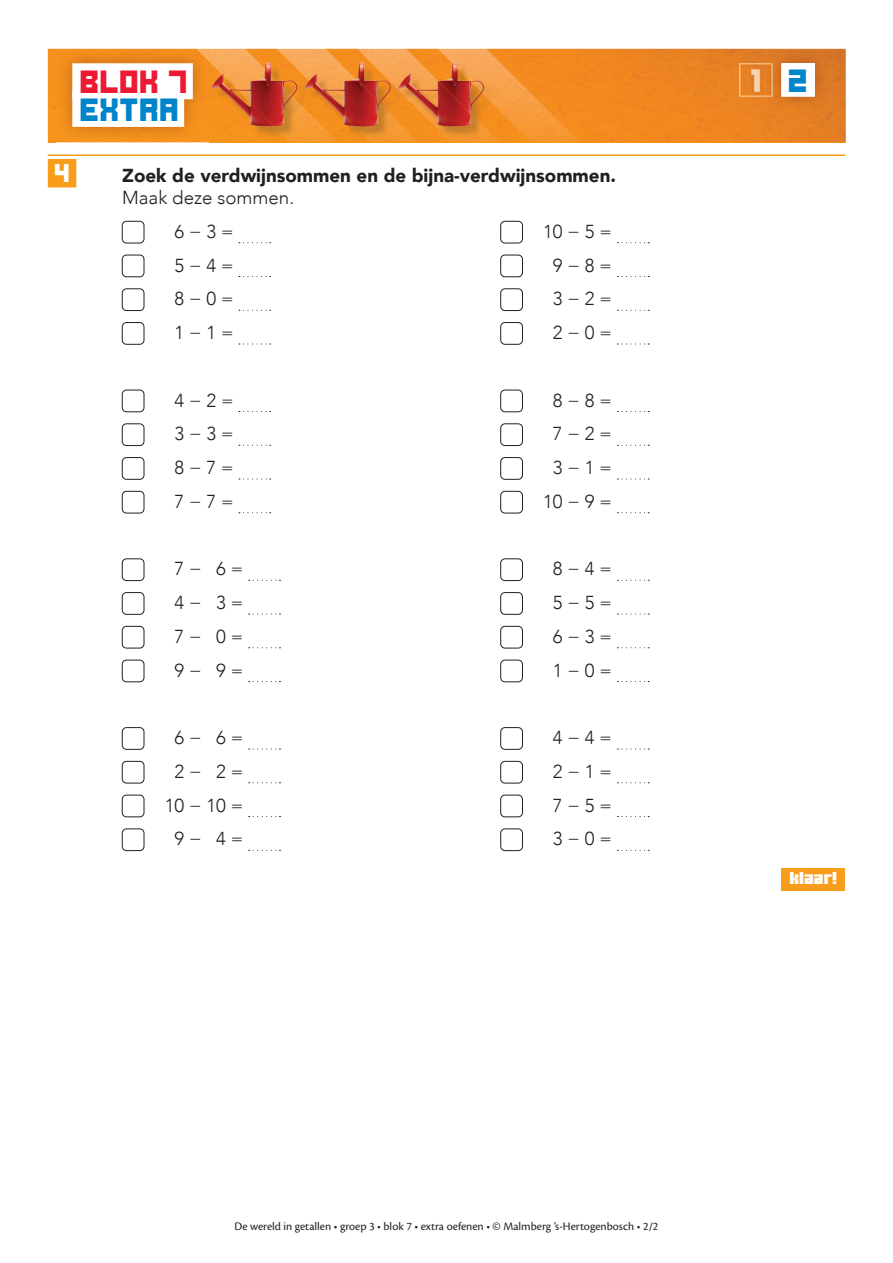
<style>
.page{position:relative;width:893px;height:1263px;background:#fff}
.page>*{position:absolute;margin:0;border:0;box-sizing:border-box;transform-origin:0 0}
.t1{font:22.5px "Ode to Idle Gaming";letter-spacing:.01em;color:#0084ca}
.t2{font:22.5px "Ode to Idle Gaming";color:#ed1a33}
.t3{font:300 18.75px/33.8px "Avenir";color:#231f20;text-align:center}
.t4{font:900 18.75px "Avenir";color:#231f20}
.t5{font:18px "Ode to Idle Gaming";color:#fff}
.t6{font:12.3px "Minercraftory";letter-spacing:.01em;color:#fff}
.t7{font:12px "Cronos Pro";color:#231f20}
</style>
<div class="page">
<img style="left:760px;top:49px;width:85px;height:93px">
<img style="left:48px;top:49px;width:712px;height:93px">
<img style="left:56px;top:48px;width:153px;height:95px">
<img style="left:56px;top:49px;width:153px;height:1px">
<svg style="left:196px;top:49px;width:13px;height:12px"></svg>
<div style="left:72px;top:63px;width:121px;height:36px;background:#fff"></div>
<div style="left:72px;top:91px;width:112px;height:36px;background:#fff"></div>
<img style="left:739px;top:63px;width:26px;height:34px">
<img style="left:751px;top:69px;width:9px;height:23px">
<img style="left:765px;top:49px;width:66px;height:62px">
<div style="left:782px;top:64px;width:32px;height:32px;background:#fff"></div>
<div style="left:781px;top:63px;width:34px;height:34px;border:1px solid #fff"></div>
<div style="left:781px;top:868px;width:64px;height:22px;background:#f89c1c"></div>
<hr style="left:48px;top:154px;width:797px;height:2px;background:#f89c1c">
<div style="left:48px;top:159px;width:28px;height:28px;background:#f89c1c"></div>
<div style="left:122px;top:221px;width:22px;height:22px;border:1px solid #231f20;border-radius:4px"></div>
<svg style="left:239px;top:242px;width:32px;height:1px"></svg>
<div style="left:122px;top:255px;width:22px;height:22px;border:1px solid #231f20;border-radius:4px"></div>
<svg style="left:239px;top:276px;width:32px;height:1px"></svg>
<div style="left:122px;top:288px;width:22px;height:23px;border:1px solid #231f20;border-radius:4px"></div>
<svg style="left:239px;top:310px;width:32px;height:1px"></svg>
<div style="left:122px;top:322px;width:22px;height:23px;border:1px solid #231f20;border-radius:4px"></div>
<svg style="left:239px;top:344px;width:32px;height:1px"></svg>
<div style="left:500px;top:221px;width:23px;height:22px;border:1px solid #231f20;border-radius:4px"></div>
<svg style="left:617px;top:242px;width:32px;height:1px"></svg>
<div style="left:500px;top:255px;width:23px;height:22px;border:1px solid #231f20;border-radius:4px"></div>
<svg style="left:617px;top:276px;width:32px;height:1px"></svg>
<div style="left:500px;top:288px;width:23px;height:23px;border:1px solid #231f20;border-radius:4px"></div>
<svg style="left:617px;top:310px;width:32px;height:1px"></svg>
<div style="left:500px;top:322px;width:23px;height:23px;border:1px solid #231f20;border-radius:4px"></div>
<svg style="left:617px;top:344px;width:32px;height:1px"></svg>
<div style="left:122px;top:390px;width:22px;height:22px;border:1px solid #231f20;border-radius:4px"></div>
<svg style="left:239px;top:411px;width:32px;height:1px"></svg>
<div style="left:122px;top:423px;width:22px;height:23px;border:1px solid #231f20;border-radius:4px"></div>
<svg style="left:239px;top:445px;width:32px;height:1px"></svg>
<div style="left:122px;top:457px;width:22px;height:23px;border:1px solid #231f20;border-radius:4px"></div>
<svg style="left:239px;top:479px;width:32px;height:1px"></svg>
<div style="left:122px;top:491px;width:22px;height:22px;border:1px solid #231f20;border-radius:4px"></div>
<svg style="left:239px;top:512px;width:32px;height:1px"></svg>
<div style="left:500px;top:390px;width:23px;height:22px;border:1px solid #231f20;border-radius:4px"></div>
<svg style="left:617px;top:411px;width:32px;height:1px"></svg>
<div style="left:500px;top:423px;width:23px;height:23px;border:1px solid #231f20;border-radius:4px"></div>
<svg style="left:617px;top:445px;width:32px;height:1px"></svg>
<div style="left:500px;top:457px;width:23px;height:23px;border:1px solid #231f20;border-radius:4px"></div>
<svg style="left:617px;top:479px;width:32px;height:1px"></svg>
<div style="left:500px;top:491px;width:23px;height:22px;border:1px solid #231f20;border-radius:4px"></div>
<svg style="left:617px;top:512px;width:32px;height:1px"></svg>
<div style="left:122px;top:558px;width:22px;height:23px;border:1px solid #231f20;border-radius:4px"></div>
<svg style="left:249px;top:580px;width:31px;height:1px"></svg>
<div style="left:122px;top:592px;width:22px;height:23px;border:1px solid #231f20;border-radius:4px"></div>
<svg style="left:249px;top:614px;width:31px;height:1px"></svg>
<div style="left:122px;top:626px;width:22px;height:22px;border:1px solid #231f20;border-radius:4px"></div>
<svg style="left:249px;top:647px;width:31px;height:1px"></svg>
<div style="left:122px;top:660px;width:22px;height:22px;border:1px solid #231f20;border-radius:4px"></div>
<svg style="left:249px;top:681px;width:31px;height:1px"></svg>
<div style="left:500px;top:558px;width:23px;height:23px;border:1px solid #231f20;border-radius:4px"></div>
<svg style="left:617px;top:580px;width:32px;height:1px"></svg>
<div style="left:500px;top:592px;width:23px;height:23px;border:1px solid #231f20;border-radius:4px"></div>
<svg style="left:617px;top:614px;width:32px;height:1px"></svg>
<div style="left:500px;top:626px;width:23px;height:22px;border:1px solid #231f20;border-radius:4px"></div>
<svg style="left:617px;top:647px;width:32px;height:1px"></svg>
<div style="left:500px;top:660px;width:23px;height:22px;border:1px solid #231f20;border-radius:4px"></div>
<svg style="left:617px;top:681px;width:32px;height:1px"></svg>
<div style="left:122px;top:727px;width:22px;height:23px;border:1px solid #231f20;border-radius:4px"></div>
<svg style="left:249px;top:749px;width:31px;height:1px"></svg>
<div style="left:122px;top:761px;width:22px;height:22px;border:1px solid #231f20;border-radius:4px"></div>
<svg style="left:249px;top:782px;width:31px;height:1px"></svg>
<div style="left:122px;top:795px;width:22px;height:22px;border:1px solid #231f20;border-radius:4px"></div>
<svg style="left:249px;top:816px;width:31px;height:1px"></svg>
<div style="left:122px;top:828px;width:22px;height:23px;border:1px solid #231f20;border-radius:4px"></div>
<svg style="left:249px;top:850px;width:31px;height:1px"></svg>
<div style="left:500px;top:727px;width:23px;height:23px;border:1px solid #231f20;border-radius:4px"></div>
<svg style="left:617px;top:749px;width:32px;height:1px"></svg>
<div style="left:500px;top:761px;width:23px;height:22px;border:1px solid #231f20;border-radius:4px"></div>
<svg style="left:617px;top:782px;width:32px;height:1px"></svg>
<div style="left:500px;top:795px;width:23px;height:22px;border:1px solid #231f20;border-radius:4px"></div>
<svg style="left:617px;top:816px;width:32px;height:1px"></svg>
<div style="left:500px;top:828px;width:23px;height:23px;border:1px solid #231f20;border-radius:4px"></div>
<svg style="left:617px;top:850px;width:32px;height:1px"></svg>
<p class="t2" style="left:81px;top:72px;width:109px">BLOK 7</p>
<p class="t1" style="left:81px;top:100px;width:101px">EXTRA</p>
<p class="t5" style="left:55px;top:166px;width:17px">4</p>
<p class="t4" style="left:122px;top:159px;width:495px">Zoek de verdwijnsommen en de bijna-verdwijnsommen.</p>
<p class="t3" style="left:122px;top:181px;width:173px">Maak deze sommen.<br>6 − 3 =<br>5 − 4 =<br>8 − 0 =<br>1 − 1 =</p>
<p class="t3" style="left:543px;top:214px;width:70px">10 − 5 =<br>9 − 8 =<br>3 − 2 =<br>2 − 0 =</p>
<p class="t3" style="left:175px;top:383px;width:61px;text-align:justify">4 − 2 = 3 − 3 = 8 − 7 = 7 − 7 =</p>
<p class="t3" style="left:543px;top:383px;width:70px">8 − 8 =<br>7 − 2 =<br>3 − 1 =<br>10 − 9 =</p>
<p class="t3" style="left:175px;top:552px;width:70px;text-align:justify">7 − 6 = 4 − 3 = 7 − 0 = 9 − 9 =</p>
<p class="t3" style="left:553px;top:552px;width:61px;text-align:justify">8 − 4 = 5 − 5 = 6 − 3 = 1 − 0 =</p>
<p class="t3" style="left:165px;top:721px;width:80px">6 − 6 =<br>2 − 2 =<br>10 − 10 =<br>9 − 4 =</p>
<p class="t3" style="left:553px;top:721px;width:61px;text-align:justify">4 − 4 = 2 − 1 = 7 − 5 = 3 − 0 =</p>
<p class="t1" style="left:789px;top:71px;width:21px">2</p>
<p class="t6" style="left:789px;top:868px;width:49px">klaar!</p>
<p class="t7" style="left:234px;top:1219px;width:425px">De wereld in getallen • groep 3 • blok 7 • extra oefenen • © Malmberg ’s-Hertogenbosch • 2/2</p>
</div>
